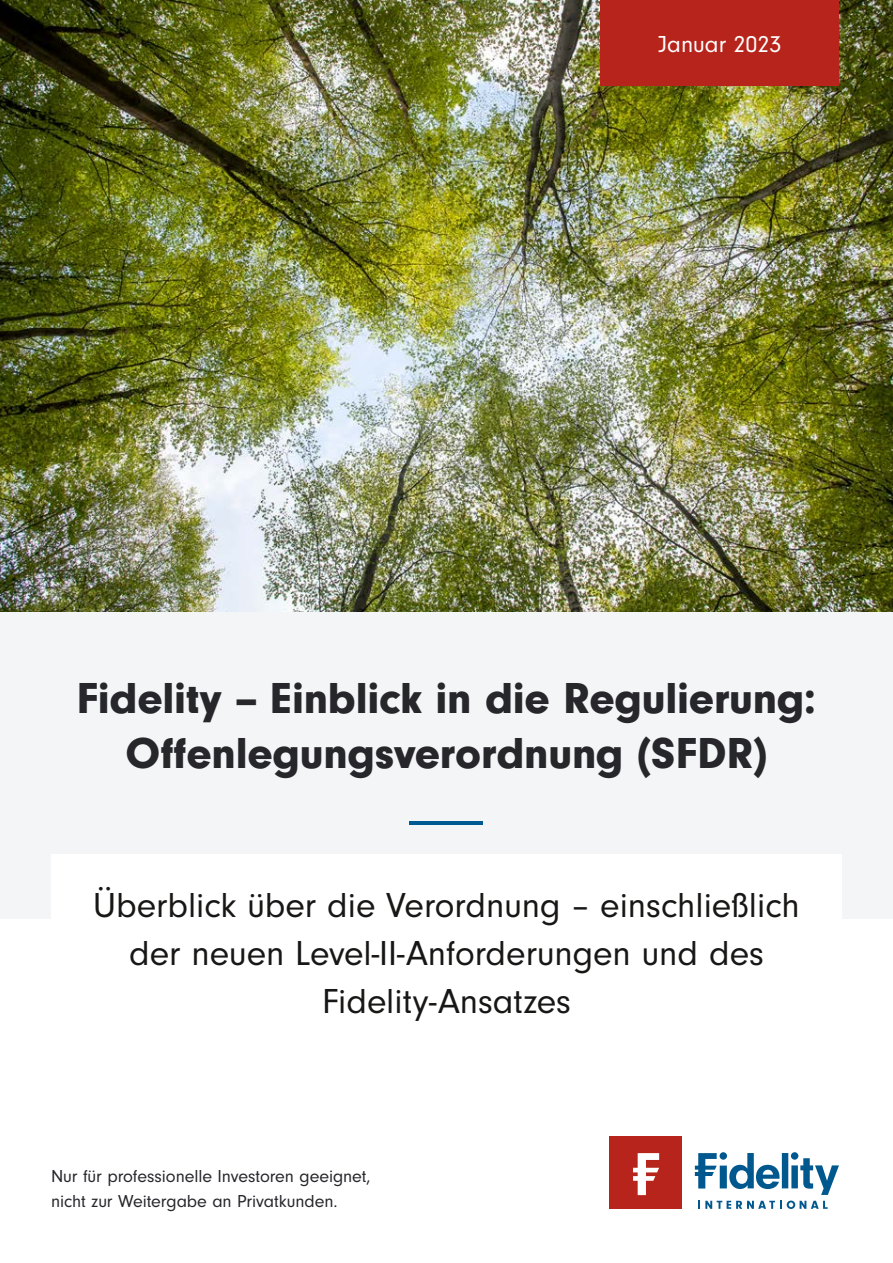
<style>
.page{position:relative;width:893px;height:1263px;background:#fff}
.page>*{position:absolute;margin:0;border:0;box-sizing:border-box;transform-origin:0 0}
.t1{font:900 45px/55.5px "Neuzeit Gro";letter-spacing:-.005em;color:#26262b;text-align:center}
.t2{font:36px/48px "Neuzeit Gro";color:#181716;text-align:center}
.t3{font:24px "Neuzeit Gro";color:#fff}
.t4{font:18px/25.5px "Neuzeit Gro";letter-spacing:-.005em;color:#26262b}
</style>
<div class="page">
<img style="left:0;top:0;width:893px;height:612px">
<div style="left:0;top:612px;width:893px;height:306px;background:#f4f5f6"></div>
<div style="left:51px;top:855px;width:791px;height:191px;background:#fff"></div>
<div style="left:610px;top:1137px;width:72px;height:72px;background:#b7241b"></div>
<svg style="left:633px;top:1153px;width:26px;height:42px"></svg>
<svg style="left:695px;top:1152px;width:144px;height:57px"></svg>
<hr style="left:409px;top:821px;width:74px;height:4px;background:#005a92">
<div style="left:601px;top:0;width:238px;height:85px;background:#b7241b"></div>
<p class="t3" style="left:658px;top:31px;width:125px">Januar 2023</p>
<p class="t1" style="left:77px;top:671px;width:741px">Fidelity – Einblick in die Regulierung:<br>Offenlegungsverordnung (SFDR)</p>
<p class="t2" style="left:93px;top:881px;width:708px">Überblick über die Verordnung – einschließlich der neuen Level-II-Anforderungen und des<br>Fidelity-Ansatzes</p>
<p class="t4" style="left:51px;top:1163px;width:321px">Nur für professionelle Investoren geeignet, nicht zur Weitergabe an Privatkunden.</p>
</div>
